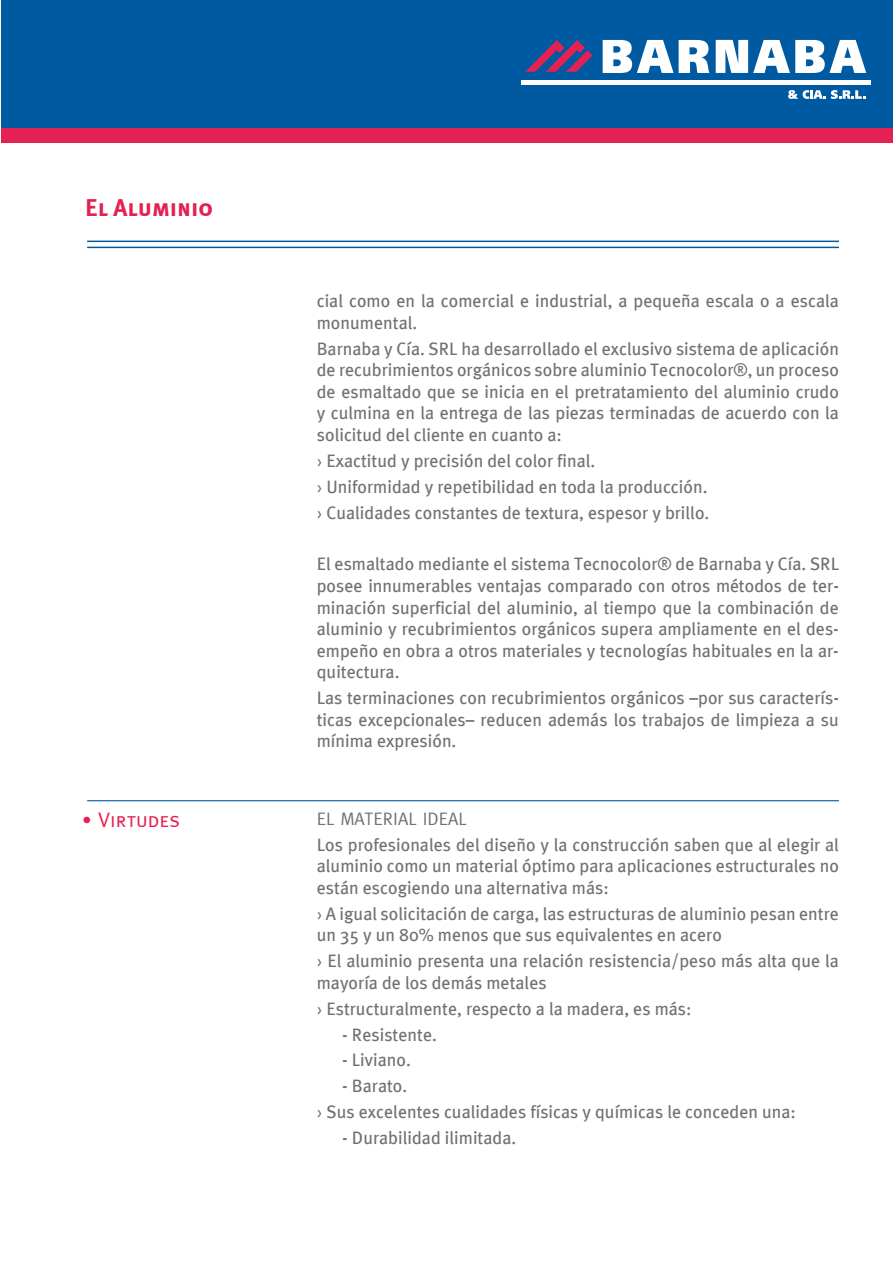
<style>
.page{position:relative;width:893px;height:1263px;background:#fff}
.page>*{position:absolute;margin:0;border:0;box-sizing:border-box;transform-origin:0 0}
.t1{font:24px "Meta Plus Bold Caps";color:#e42153}
.t2{font:21px "Meta Caps";color:#e42153}
.t3{font:18px/21.6px "Meta Plus";color:#707173}
.t4{font:18px "Meta Caps";color:#707173}
.s1{font-family:"Adobe Garamond Pro";font-weight:700}
.s2{font-family:"Meta Plus Normal"}
</style>
<div class="page">
<div style="left:1px;top:0;width:891px;height:128px;background:#005aa1"></div>
<svg style="left:525px;top:40px;width:67px;height:32px"></svg>
<svg style="left:788px;top:90px;width:77px;height:9px"></svg>
<svg style="left:603px;top:40px;width:106px;height:33px"></svg>
<svg style="left:716px;top:40px;width:150px;height:33px"></svg>
<hr style="left:521px;top:80px;width:349px;height:4px;background:#fff">
<div style="left:1px;top:128px;width:891px;height:14px;background:#e42153"></div>
<hr style="left:87px;top:241px;width:752px;height:1px;background:#005aa1">
<hr style="left:87px;top:247px;width:752px;height:1px;background:#005aa1">
<hr style="left:87px;top:800px;width:752px;height:1px;background:#005aa1">
<h1 class="t1" style="left:85px;top:194px;width:130px">El Aluminio</h1>
<p class="t2" style="left:83px;top:807px;width:99px"><span class="s1">•</span> Virtudes</p>
<p class="t3" style="left:317px;top:290px;width:524px">cial como en la comercial e industrial, a pequeña escala o a escala monumental.</p>
<p class="t3" style="left:317px;top:337px;width:524px;text-align:justify">Barnaba y Cía. SRL ha desarrollado el exclusivo sistema de aplicación de recubrimientos orgánicos sobre aluminio Tecnocolor®, un proceso de esmaltado que se inicia en el pretratamiento del aluminio crudo y culmina en la entrega de las piezas terminadas de acuerdo con la solicitud del cliente en cuanto a:</p>
<p class="t3" style="left:317px;top:448px;width:394px;line-height:25.8px"><span class="s2">›</span> Exactitud y precisión del color final.<br><span class="s2">›</span> Uniformidad y repetibilidad en toda la producción. <span class="s2">›</span> Cualidades constantes de textura, espesor y brillo.</p>
<p class="t3" style="left:317px;top:553px;width:524px;text-align:justify">El esmaltado mediante el sistema Tecnocolor® de Barnaba y Cía. SRL posee innumerables ventajas comparado con otros métodos de ter&shy;minación superficial del aluminio, al tiempo que la combinación de aluminio y recubrimientos orgánicos supera ampliamente en el des&shy;empeño en obra a otros materiales y tecnologías habituales en la ar&shy;quitectura.</p>
<p class="t3" style="left:317px;top:687px;width:524px;text-align:justify">Las terminaciones con recubrimientos orgánicos –por sus caracterís&shy;ticas excepcionales– reducen además los trabajos de limpieza a su mínima expresión.</p>
<p class="t4" style="left:317px;top:808px;width:151px">EL MATERIAL IDEAL</p>
<p class="t3" style="left:317px;top:833px;width:524px;text-align:justify">Los profesionales del diseño y la construcción saben que al elegir al aluminio como un material óptimo para aplicaciones estructurales no están escogiendo una alternativa más:</p>
<p class="t3" style="left:317px;top:903px;width:524px"><span class="s2">›</span> A igual solicitación de carga, las estructuras de aluminio pesan entre un 35 y un 80% menos que sus equivalentes en acero</p>
<p class="t3" style="left:317px;top:950px;width:524px"><span class="s2">›</span> El aluminio presenta una relación resistencia/peso más alta que la mayoría de los demás metales</p>
<p class="t3" style="left:317px;top:997px;width:376px"><span class="s2">›</span> Estructuralmente, respecto a la madera, es más:</p>
<p class="t3" style="left:342px;top:1023px;width:96px">- Resistente.</p>
<p class="t3" style="left:342px;top:1049px;width:70px">- Liviano.</p>
<p class="t3" style="left:317px;top:1073px;width:481px;line-height:25.8px;text-indent:26px">- Barato.<br><span class="s2">›</span> Sus excelentes cualidades físicas y químicas le conceden una:</p>
<p class="t3" style="left:342px;top:1127px;width:175px">- Durabilidad ilimitada.</p>
</div>
